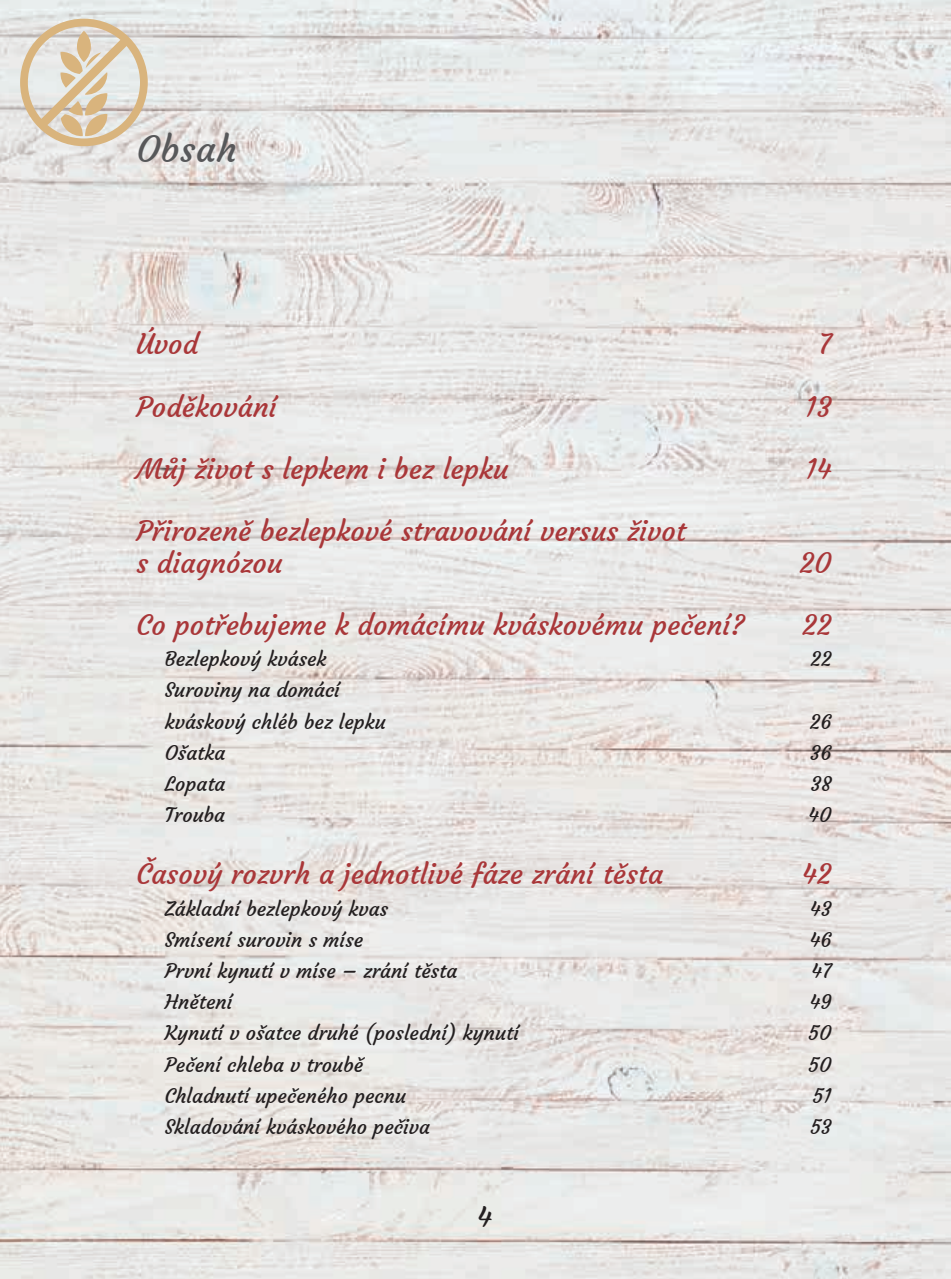
<style>
.page{position:relative;width:951px;height:1279px;background:#fff}
.page>*{position:absolute;margin:0;border:0;box-sizing:border-box;transform-origin:0 0}
.t1{font:36px "Courgette";letter-spacing:.02em;color:#57585a}
.t2{font:28px/31.2px "Courgette";color:#a93739}
.t3{font:28px "Courgette";color:#231f20}
.t4{font:20px/31.2px "Courgette";color:#231f20}
</style>
<div class="page">
<img style="left:0;top:0;width:950px;height:1279px">
<img style="left:13px;top:165px;width:62px;height:4px">
<div style="left:13px;top:203px;width:62px;height:63px;background:#e7e7e6"></div>
<img style="left:13px;top:300px;width:62px;height:62px">
<img style="left:13px;top:396px;width:62px;height:63px">
<img style="left:13px;top:493px;width:62px;height:62px">
<img style="left:13px;top:589px;width:62px;height:62px">
<img style="left:13px;top:685px;width:62px;height:63px">
<img style="left:13px;top:782px;width:62px;height:62px">
<img style="left:13px;top:878px;width:62px;height:62px">
<img style="left:13px;top:975px;width:62px;height:62px">
<img style="left:13px;top:1071px;width:62px;height:62px">
<img style="left:13px;top:1167px;width:62px;height:63px">
<img style="left:13px;top:1264px;width:62px;height:15px">
<svg style="left:13px;top:11px;width:135px;height:154px;background:#e0d6c6"></svg>
<svg style="left:947px;top:0;width:4px;height:3px"></svg>
<svg style="left:947px;top:1276px;width:4px;height:3px"></svg>
<h1 class="t1" style="left:136px;top:127px;width:102px">Obsah</h1>
<h2 class="t2" style="left:136px;top:329px;width:63px">Úvod</h2>
<h2 class="t2" style="left:818px;top:329px;width:15px">7</h2>
<h2 class="t2" style="left:136px;top:391px;width:142px">Poděkování</h2>
<h2 class="t2" style="left:804px;top:391px;width:28px">13</h2>
<h2 class="t2" style="left:136px;top:454px;width:373px">Můj život s lepkem i bez lepku</h2>
<h2 class="t2" style="left:805px;top:454px;width:28px">14</h2>
<h2 class="t2" style="left:136px;top:516px;width:550px">Přirozeně bezlepkové stravování versus život s diagnózou</h2>
<h2 class="t2" style="left:799px;top:547px;width:34px">20</h2>
<h2 class="t2" style="left:136px;top:609px;width:610px">Co potřebujeme k domácímu kváskovému pečení?</h2>
<h2 class="t2" style="left:801px;top:609px;width:31px">22</h2>
<p class="t4" style="left:165px;top:643px;width:163px">Bezlepkový kvásek</p>
<p class="t4" style="left:810px;top:643px;width:22px">22</p>
<p class="t4" style="left:165px;top:675px;width:222px">Suroviny na domácí kváskový chléb bez lepku</p>
<p class="t4" style="left:809px;top:706px;width:23px">26</p>
<p class="t4" style="left:165px;top:737px;width:62px">Ošatka</p>
<p class="t4" style="left:809px;top:737px;width:23px">36</p>
<p class="t4" style="left:165px;top:768px;width:62px">Lopata</p>
<p class="t4" style="left:810px;top:768px;width:23px">38</p>
<p class="t4" style="left:165px;top:799px;width:62px">Trouba</p>
<p class="t4" style="left:808px;top:799px;width:25px">40</p>
<h2 class="t2" style="left:136px;top:859px;width:528px">Časový rozvrh a jednotlivé fáze zrání těsta</h2>
<h2 class="t2" style="left:801px;top:859px;width:31px">42</h2>
<p class="t4" style="left:165px;top:893px;width:225px">Základní bezlepkový kvas</p>
<p class="t4" style="left:809px;top:893px;width:23px">43</p>
<p class="t4" style="left:165px;top:924px;width:200px">Smísení surovin s míse</p>
<p class="t4" style="left:809px;top:924px;width:23px">46</p>
<p class="t4" style="left:165px;top:955px;width:294px">První kynutí v míse – zrání těsta</p>
<p class="t4" style="left:811px;top:955px;width:22px">47</p>
<p class="t4" style="left:165px;top:986px;width:69px">Hnětení</p>
<p class="t4" style="left:809px;top:986px;width:23px">49</p>
<p class="t4" style="left:165px;top:1018px;width:355px">Kynutí v ošatce druhé (poslední) kynutí</p>
<p class="t4" style="left:808px;top:1018px;width:25px">50</p>
<p class="t4" style="left:165px;top:1049px;width:200px">Pečení chleba v troubě</p>
<p class="t4" style="left:808px;top:1049px;width:25px">50</p>
<p class="t4" style="left:165px;top:1080px;width:243px">Chladnutí upečeného pecnu</p>
<p class="t4" style="left:812px;top:1080px;width:20px">51</p>
<p class="t4" style="left:165px;top:1111px;width:266px">Skladování kváskového pečiva</p>
<p class="t4" style="left:809px;top:1111px;width:23px">53</p>
<h2 class="t3" style="left:477px;top:1200px;width:16px">4</h2>
</div>
